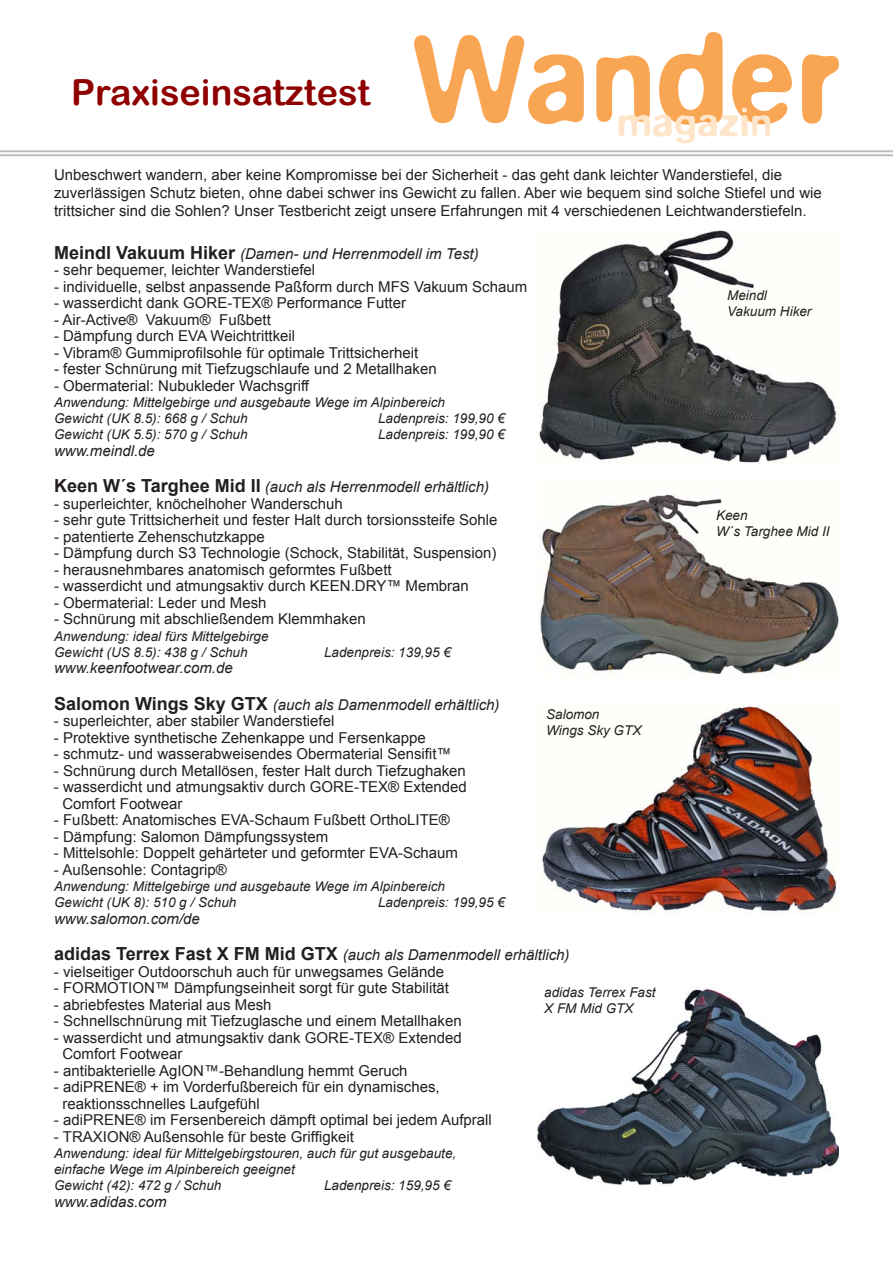
<style>
.page{position:relative;width:893px;height:1263px;background:#fff}
.page>*{position:absolute;margin:0;border:0;box-sizing:border-box;transform-origin:0 0}
.t1{font:36px "Arial Rounded MT Bold";color:#8f0000}
.t2{font:15px/18px "Arial";color:#231f20}
.t3{font:italic 15px "Arial";color:#231f20}
.t4{font:italic 13.5px/16.2px "Arial";color:#231f20}
.s1{font-weight:700;font-style:normal;font-size:18px}
</style>
<div class="page">
<hr style="left:0;top:150px;width:893px;height:2px;background:#bcbdc0">
<hr style="left:0;top:154px;width:893px;height:2px;background:#bcbdc0">
<svg style="left:414px;top:35px;width:170px;height:89px"></svg>
<svg style="left:802px;top:54px;width:37px;height:70px"></svg>
<svg style="left:596px;top:32px;width:196px;height:111px"></svg>
<img style="left:539px;top:494px;width:300px;height:180px">
<img style="left:539px;top:230px;width:297px;height:234px">
<img style="left:542px;top:706px;width:295px;height:208px">
<img style="left:537px;top:988px;width:302px;height:197px">
<h1 class="t1" style="left:71px;top:71px;width:301px">Praxiseinsatztest</h1>
<p class="t2" style="left:54px;top:166px;width:769px">Unbeschwert wandern, aber keine Kompromisse bei der Sicherheit - das geht dank leichter Wanderstiefel, die zuverlässigen Schutz bieten, ohne dabei schwer ins Gewicht zu fallen. Aber wie bequem sind solche Stiefel und wie trittsicher sind die Sohlen? Unser Testbericht zeigt unsere Erfahrungen mit 4 verschiedenen Leichtwanderstiefeln.</p>
<p class="t3" style="left:54px;top:244px;width:426px"><span class="s1">Meindl Vakuum Hiker</span> (Damen- und Herrenmodell im Test)</p>
<p class="t2" style="left:54px;top:261px;width:263px">- sehr bequemer, leichter Wanderstiefel</p>
<p class="t2" style="left:54px;top:277px;width:475px">- individuelle, selbst anpassende Paßform durch MFS Vakuum Schaum</p>
<p class="t2" style="left:54px;top:294px;width:353px">- wasserdicht dank GORE-TEX® Performance Futter</p>
<p class="t2" style="left:54px;top:310px;width:218px">- Air-Active® Vakuum® Fußbett</p>
<p class="t2" style="left:54px;top:327px;width:243px">- Dämpfung durch EVA Weichtrittkeil</p>
<p class="t2" style="left:54px;top:343px;width:366px">- Vibram® Gummiprofilsohle für optimale Trittsicherheit</p>
<p class="t2" style="left:54px;top:360px;width:384px">- fester Schnürung mit Tiefzugschlaufe und 2 Metallhaken</p>
<p class="t2" style="left:54px;top:376px;width:257px">- Obermaterial: Nubukleder Wachsgriff</p>
<p class="t4" style="left:54px;top:394px;width:392px">Anwendung: Mittelgebirge und ausgebaute Wege im Alpinbereich</p>
<p class="t4" style="left:54px;top:410px;width:195px">Gewicht (UK 8.5): 668 g / Schuh</p>
<p class="t4" style="left:378px;top:410px;width:128px">Ladenpreis: 199,90 €</p>
<p class="t4" style="left:54px;top:426px;width:195px">Gewicht (UK 5.5): 570 g / Schuh</p>
<p class="t4" style="left:378px;top:426px;width:128px">Ladenpreis: 199,90 €</p>
<p class="t3" style="left:54px;top:441px;width:102px">www.meindl.de</p>
<p class="t3" style="left:54px;top:477px;width:437px"><span class="s1">Keen W´s Targhee Mid II</span> (auch als Herrenmodell erhältlich)</p>
<p class="t2" style="left:54px;top:495px;width:290px">- superleichter, knöchelhoher Wanderschuh</p>
<p class="t2" style="left:54px;top:511px;width:445px">- sehr gute Trittsicherheit und fester Halt durch torsionssteife Sohle</p>
<p class="t2" style="left:54px;top:528px;width:212px">- patentierte Zehenschutzkappe</p>
<p class="t2" style="left:54px;top:544px;width:444px">- Dämpfung durch S3 Technologie (Schock, Stabilität, Suspension)</p>
<p class="t2" style="left:54px;top:561px;width:339px">- herausnehmbares anatomisch geformtes Fußbett</p>
<p class="t2" style="left:54px;top:577px;width:416px">- wasserdicht und atmungsaktiv durch KEEN.DRY™ Membran</p>
<p class="t2" style="left:54px;top:594px;width:214px">- Obermaterial: Leder und Mesh</p>
<p class="t2" style="left:54px;top:610px;width:313px">- Schnürung mit abschließendem Klemmhaken</p>
<p class="t4" style="left:54px;top:628px;width:216px">Anwendung: ideal fürs Mittelgebirge</p>
<p class="t4" style="left:54px;top:644px;width:195px">Gewicht (US 8.5): 438 g / Schuh</p>
<p class="t4" style="left:324px;top:644px;width:128px">Ladenpreis: 139,95 €</p>
<p class="t3" style="left:54px;top:658px;width:180px">www.keenfootwear.com.de</p>
<p class="t3" style="left:54px;top:695px;width:447px"><span class="s1">Salomon Wings Sky GTX</span> (auch als Damenmodell erhältlich)</p>
<p class="t2" style="left:54px;top:712px;width:282px">- superleichter, aber stabiler Wanderstiefel</p>
<p class="t2" style="left:54px;top:729px;width:373px">- Protektive synthetische Zehenkappe und Fersenkappe</p>
<p class="t2" style="left:54px;top:745px;width:399px">- schmutz- und wasserabweisendes Obermaterial Sensifit™</p>
<p class="t2" style="left:54px;top:762px;width:413px">- Schnürung durch Metallösen, fester Halt durch Tiefzughaken</p>
<p class="t2" style="left:54px;top:778px;width:414px">- wasserdicht und atmungsaktiv durch GORE-TEX® Extended</p>
<p class="t2" style="left:62px;top:795px;width:122px">Comfort Footwear</p>
<p class="t2" style="left:54px;top:811px;width:397px">- Fußbett: Anatomisches EVA-Schaum Fußbett OrthoLITE®</p>
<p class="t2" style="left:54px;top:828px;width:276px">- Dämpfung: Salomon Dämpfungssystem</p>
<p class="t2" style="left:54px;top:844px;width:406px">- Mittelsohle: Doppelt gehärteter und geformter EVA-Schaum</p>
<p class="t2" style="left:54px;top:861px;width:174px">- Außensohle: Contagrip®</p>
<p class="t4" style="left:54px;top:878px;width:392px">Anwendung: Mittelgebirge und ausgebaute Wege im Alpinbereich</p>
<p class="t4" style="left:54px;top:894px;width:184px">Gewicht (UK 8): 510 g / Schuh</p>
<p class="t4" style="left:378px;top:894px;width:128px">Ladenpreis: 199,95 €</p>
<p class="t3" style="left:54px;top:909px;width:147px">www.salomon.com/de</p>
<p class="t3" style="left:54px;top:945px;width:517px"><span class="s1">adidas Terrex Fast X FM Mid GTX</span> (auch als Damenmodell erhältlich)</p>
<p class="t2" style="left:54px;top:963px;width:392px">- vielseitiger Outdoorschuh auch für unwegsames Gelände</p>
<p class="t2" style="left:54px;top:979px;width:397px">- FORMOTION™ Dämpfungseinheit sorgt für gute Stabilität</p>
<p class="t2" style="left:54px;top:996px;width:219px">- abriebfestes Material aus Mesh</p>
<p class="t2" style="left:54px;top:1012px;width:409px">- Schnellschnürung mit Tiefzuglasche und einem Metallhaken</p>
<p class="t2" style="left:54px;top:1029px;width:409px">- wasserdicht und atmungsaktiv dank GORE-TEX® Extended</p>
<p class="t2" style="left:62px;top:1045px;width:122px">Comfort Footwear</p>
<p class="t2" style="left:54px;top:1062px;width:355px">- antibakterielle AgION™-Behandlung hemmt Geruch</p>
<p class="t2" style="left:54px;top:1078px;width:387px">- adiPRENE® + im Vorderfußbereich für ein dynamisches,</p>
<p class="t2" style="left:62px;top:1095px;width:199px">reaktionsschnelles Laufgefühl</p>
<p class="t2" style="left:54px;top:1111px;width:439px">- adiPRENE® im Fersenbereich dämpft optimal bei jedem Aufprall</p>
<p class="t2" style="left:54px;top:1128px;width:302px">- TRAXION® Außensohle für beste Griffigkeit</p>
<p class="t4" style="left:54px;top:1145px;width:404px">Anwendung: ideal für Mittelgebirgstouren, auch für gut ausgebaute,</p>
<p class="t4" style="left:54px;top:1161px;width:242px">einfache Wege im Alpinbereich geeignet</p>
<p class="t4" style="left:54px;top:1178px;width:169px">Gewicht (42): 472 g / Schuh</p>
<p class="t4" style="left:324px;top:1178px;width:128px">Ladenpreis: 159,95 €</p>
<p class="t3" style="left:54px;top:1192px;width:114px">www.adidas.com</p>
<p class="t4" style="left:727px;top:287px;width:86px">Meindl<br>Vakuum Hiker</p>
<p class="t4" style="left:716px;top:507px;width:33px">Keen</p>
<p class="t4" style="left:716px;top:524px;width:115px">W´s Targhee Mid II</p>
<p class="t4" style="left:546px;top:706px;width:55px">Salomon</p>
<p class="t4" style="left:546px;top:722px;width:97px">Wings Sky GTX</p>
<p class="t4" style="left:544px;top:984px;width:113px">adidas Terrex Fast<br>X FM Mid GTX</p>
</div>
